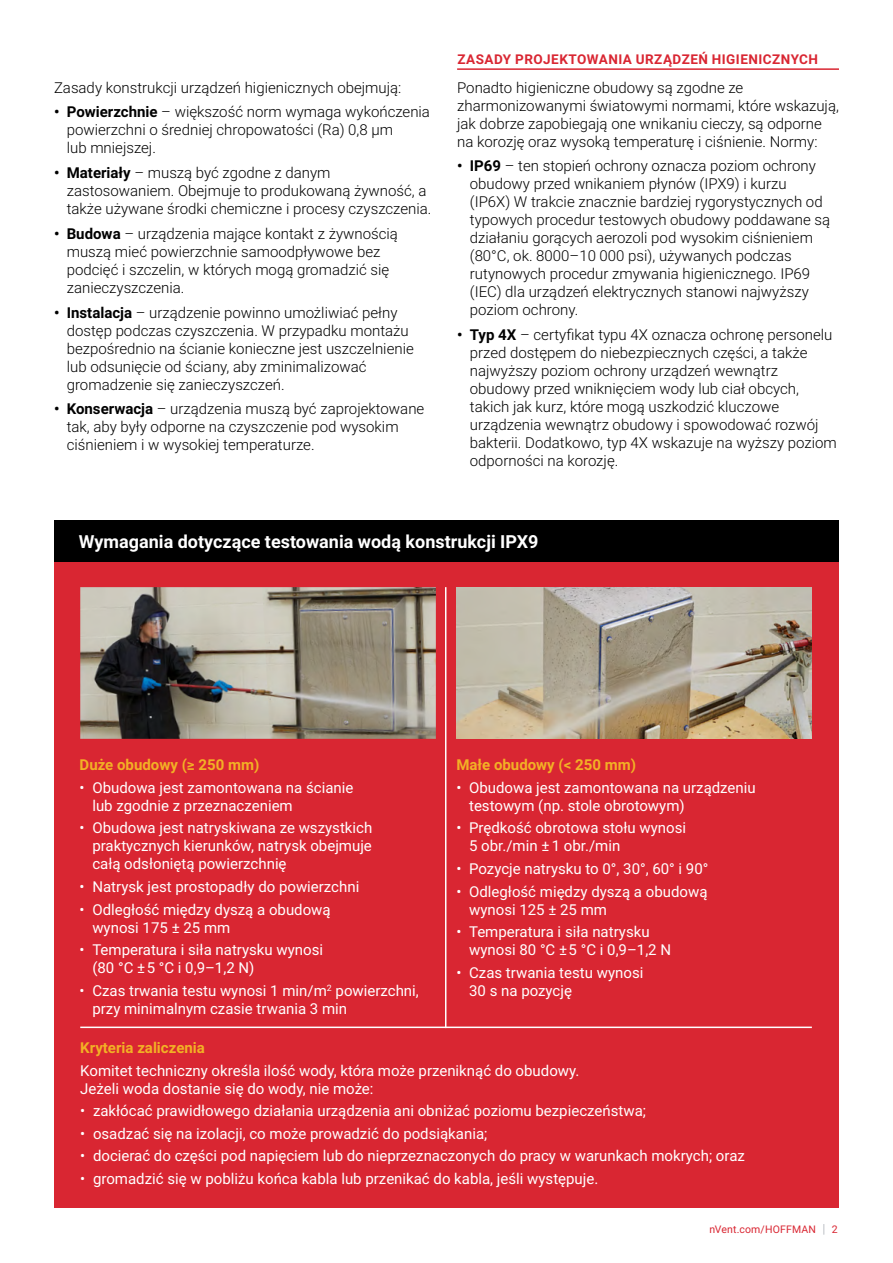
<style>
.page{position:relative;width:893px;height:1263px;background:#fff}
.page>*{position:absolute;margin:0;border:0;box-sizing:border-box;transform-origin:0 0}
.t1{font:700 18px "Roboto";color:#fff}
.t2{font:300 15px/18px "Roboto";color:#000}
.t3{font:15px/18px "Roboto";color:#fff}
.t4{font:700 15px "Roboto";color:#f2b125}
.t5{font:700 13.5px "Roboto";letter-spacing:.035em;color:#d92632}
.t6{font:10.5px "Roboto";letter-spacing:.015em;color:#d92632}
.s1{font-weight:700}
.s2{font-weight:300;font-size:12.6px;color:#90969e}
</style>
<div class="page">
<div style="left:54px;top:561px;width:785px;height:647px;background:#d92632"></div>
<div style="left:54px;top:520px;width:785px;height:41px;background:#000"></div>
<hr style="left:445px;top:587px;width:1px;height:441px;background:#fff">
<hr style="left:80px;top:1026px;width:732px;height:2px;background:#fff">
<img style="left:80px;top:587px;width:356px;height:152px">
<hr style="left:457px;top:68px;width:382px;height:2px;background:#d92632">
<img style="left:457px;top:587px;width:355px;height:152px">
<p class="t2" style="left:54px;top:78px;width:349px">Zasady konstrukcji urządzeń higienicznych obejmują:</p>
<p class="t2" style="left:67px;top:102px;width:365px;text-indent:-13px"><span class="s1">• Powierzchnie</span> – większość norm wymaga wykończenia powierzchni o średniej chropowatości (Ra) 0,8 µm<br>lub mniejszej.</p>
<p class="t2" style="left:67px;top:163px;width:366px;text-indent:-13px"><span class="s1">• Materiały</span> – muszą być zgodne z danym zastosowaniem. Obejmuje to produkowaną żywność, a także używane środki chemiczne i procesy czyszczenia.</p>
<p class="t2" style="left:67px;top:224px;width:333px;text-indent:-13px"><span class="s1">• Budowa</span> – urządzenia mające kontakt z żywnością muszą mieć powierzchnie samoodpływowe bez podcięć i szczelin, w których mogą gromadzić się zanieczyszczenia.</p>
<p class="t2" style="left:67px;top:303px;width:349px;text-indent:-13px"><span class="s1">• Instalacja</span> – urządzenie powinno umożliwiać pełny dostęp podczas czyszczenia. W przypadku montażu bezpośrednio na ścianie konieczne jest uszczelnienie lub odsunięcie od ściany, aby zminimalizować gromadzenie się zanieczyszczeń.</p>
<p class="t2" style="left:67px;top:399px;width:359px;text-indent:-13px"><span class="s1">• Konserwacja</span> – urządzenia muszą być zaprojektowane tak, aby były odporne na czyszczenie pod wysokim ciśnieniem i w wysokiej temperaturze.</p>
<p class="t5" style="left:457px;top:50px;width:362px">ZASADY PROJEKTOWANIA URZĄDZEŃ HIGIENICZNYCH</p>
<p class="t2" style="left:457px;top:78px;width:383px">Ponadto higieniczne obudowy są zgodne ze zharmonizowanymi światowymi normami, które wskazują, jak dobrze zapobiegają one wnikaniu cieczy, są odporne na korozję oraz wysoką temperaturę i ciśnienie. Normy:</p>
<p class="t2" style="left:470px;top:156px;width:362px;text-indent:-13px"><span class="s1">• IP69</span> – ten stopień ochrony oznacza poziom ochrony obudowy przed wnikaniem płynów (IPX9) i kurzu (IP6X) W trakcie znacznie bardziej rygorystycznych od typowych procedur testowych obudowy poddawane są działaniu gorących aerozoli pod wysokim ciśnieniem (80°C, ok. 8000–10 000 psi), używanych podczas rutynowych procedur zmywania higienicznego. IP69 (IEC) dla urządzeń elektrycznych stanowi najwyższy poziom ochrony.</p>
<p class="t2" style="left:470px;top:325px;width:368px;text-indent:-13px"><span class="s1">• Typ 4X</span> – certyfikat typu 4X oznacza ochronę personelu przed dostępem do niebezpiecznych części, a także najwyższy poziom ochrony urządzeń wewnątrz obudowy przed wniknięciem wody lub ciał obcych, takich jak kurz, które mogą uszkodzić kluczowe urządzenia wewnątrz obudowy i spowodować rozwój bakterii. Dodatkowo, typ 4X wskazuje na wyższy poziom odporności na korozję.</p>
<p class="t1" style="left:79px;top:529px;width:461px">Wymagania dotyczące testowania wodą konstrukcji IPX9</p>
<p class="t4" style="left:80px;top:754px;width:181px">Duże obudowy (≥ 250 mm)</p>
<p class="t3" style="left:92px;top:778px;width:263px;text-indent:-13px">• Obudowa jest zamontowana na ścianie lub zgodnie z przeznaczeniem</p>
<p class="t3" style="left:92px;top:818px;width:281px;text-align:justify;text-indent:-13px">• Obudowa jest natryskiwana ze wszystkich praktycznych kierunków, natrysk obejmuje całą odsłoniętą powierzchnię</p>
<p class="t3" style="left:80px;top:877px;width:281px">• Natrysk jest prostopadły do powierzchni</p>
<p class="t3" style="left:92px;top:900px;width:240px;text-indent:-13px">• Odległość między dyszą a obudową wynosi 175 ± 25 mm</p>
<p class="t3" style="left:92px;top:940px;width:232px;text-indent:-13px">• Temperatura i siła natrysku wynosi (80 °C ±5 °C i 0,9–1,2 N)</p>
<p class="t3" style="left:92px;top:981px;width:328px;text-indent:-13px">• Czas trwania testu wynosi 1 min/m<sup>2</sup> powierzchni, przy minimalnym czasie trwania 3 min</p>
<p class="t4" style="left:456px;top:754px;width:181px">Małe obudowy (&lt; 250 mm)</p>
<p class="t3" style="left:469px;top:778px;width:288px;text-indent:-13px">• Obudowa jest zamontowana na urządzeniu testowym (np. stole obrotowym)</p>
<p class="t3" style="left:469px;top:818px;width:218px;text-indent:-13px">• Prędkość obrotowa stołu wynosi<br>5 obr./min ± 1 obr./min</p>
<p class="t3" style="left:456px;top:859px;width:254px">• Pozycje natrysku to 0°, 30°, 60° i 90°</p>
<p class="t3" style="left:469px;top:882px;width:240px;text-indent:-13px">• Odległość między dyszą a obudową wynosi 125 ± 25 mm</p>
<p class="t3" style="left:469px;top:922px;width:204px;text-indent:-13px">• Temperatura i siła natrysku wynosi 80 °C ±5 °C i 0,9–1,2 N</p>
<p class="t3" style="left:469px;top:963px;width:176px;text-indent:-13px">• Czas trwania testu wynosi<br>30 s na pozycję</p>
<p class="t4" style="left:80px;top:1037px;width:126px">Kryteria zaliczenia</p>
<p class="t3" style="left:80px;top:1061px;width:501px">Komitet techniczny określa ilość wody, która może przeniknąć do obudowy.<br>Jeżeli woda dostanie się do wody, nie może:</p>
<p class="t3" style="left:80px;top:1101px;width:567px">• zakłócać prawidłowego działania urządzenia ani obniżać poziomu bezpieczeństwa;</p>
<p class="t3" style="left:80px;top:1124px;width:409px">• osadzać się na izolacji, co może prowadzić do podsiąkania;</p>
<p class="t3" style="left:80px;top:1146px;width:666px">• docierać do części pod napięciem lub do nieprzeznaczonych do pracy w warunkach mokrych; oraz</p>
<p class="t3" style="left:80px;top:1169px;width:520px">• gromadzić się w pobliżu końca kabla lub przenikać do kabla, jeśli występuje.</p>
<p class="t6" style="left:709px;top:1222px;width:130px">nVent.com/HOFFMAN <span class="s2">|</span> 2</p>
</div>
